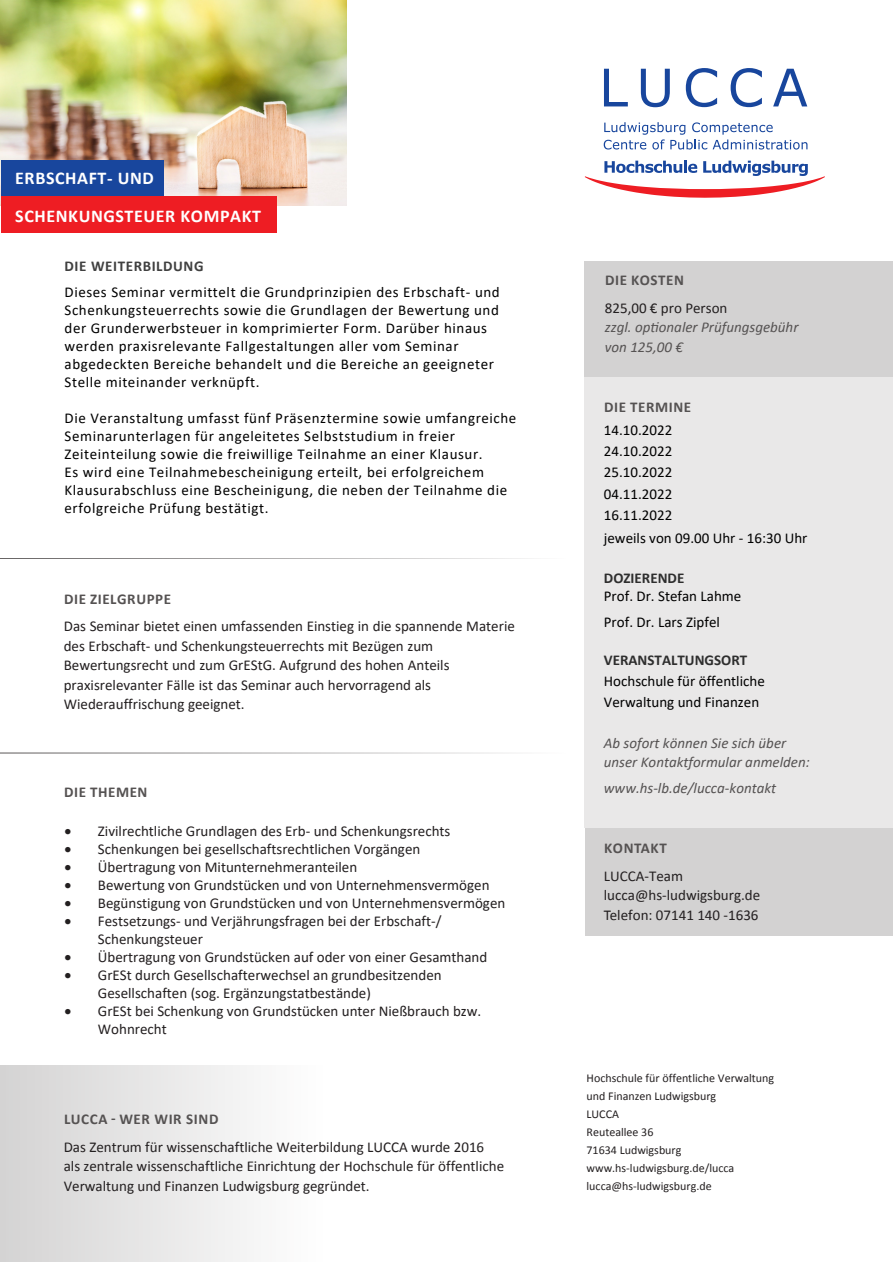
<style>
.page{position:relative;width:893px;height:1263px;background:#fff}
.page>*{position:absolute;margin:0;border:0;box-sizing:border-box;transform-origin:0 0}
.t1{font:700 18px "Calibri";letter-spacing:.03em;color:#fff}
.t2{font:15px/19.5px "Calibri";color:#231f20}
.t3{font:15px/18px "Calibri";letter-spacing:.04em;color:#000}
.t4{font:15px/21.6px "Calibri";color:#000}
.t5{font:italic 15px/19.5px "Calibri";color:#555252}
.t6{font:700 15px "Calibri";letter-spacing:.04em;color:#555252}
.t7{font:700 15px "Calibri";color:#2e2e2e}
.t8{font:700 15px "Calibri";letter-spacing:.04em;color:#404040}
.t9{font:12px/18px "Calibri";color:#231f20}
</style>
<div class="page">
<svg style="left:604px;top:69px;width:24px;height:37px"></svg>
<svg style="left:641px;top:69px;width:29px;height:38px"></svg>
<svg style="left:686px;top:68px;width:31px;height:39px"></svg>
<svg style="left:731px;top:68px;width:31px;height:39px"></svg>
<svg style="left:773px;top:69px;width:34px;height:37px"></svg>
<svg style="left:604px;top:122px;width:203px;height:28px"></svg>
<svg style="left:585px;top:161px;width:240px;height:37px"></svg>
<div style="left:585px;top:262px;width:308px;height:116px;background:#d3d2d2"></div>
<div style="left:584px;top:378px;width:309px;height:450px;background:#e9e8e8"></div>
<div style="left:585px;top:828px;width:308px;height:107px;background:#d3d2d2"></div>
<hr style="left:0;top:558px;width:577px;height:1px;background:#555252">
<hr style="left:0;top:753px;width:575px;height:1px;background:#555252">
<svg style="left:0;top:1065px;width:247px;height:197px;fill:#e4e4e4"></svg>
<img style="left:0;top:1px;width:346px;height:205px">
<div style="left:1px;top:160px;width:162px;height:36px;background:#18469d"></div>
<div style="left:1px;top:196px;width:275px;height:36px;background:#ee1d23"></div>
<p class="t1" style="left:15px;top:165px;width:140px">ERBSCHAFT- UND</p>
<p class="t1" style="left:15px;top:203px;width:247px">SCHENKUNGSTEUER KOMPAKT</p>
<p class="t8" style="left:65px;top:255px;width:141px">DIE WEITERBILDUNG</p>
<p class="t3" style="left:65px;top:282px;width:437px">Dieses Seminar vermittelt die Grundprinzipien des Erbschaft- und Schenkungsteuerrechts sowie die Grundlagen der Bewertung und der Grunderwerbsteuer in komprimierter Form. Darüber hinaus werden praxisrelevante Fallgestaltungen aller vom Seminar abgedeckten Bereiche behandelt und die Bereiche an geeigneter Stelle miteinander verknüpft.</p>
<p class="t3" style="left:65px;top:408px;width:453px">Die Veranstaltung umfasst fünf Präsenztermine sowie umfangreiche Seminarunterlagen für angeleitetes Selbststudium in freier Zeiteinteilung sowie die freiwillige Teilnahme an einer Klausur.<br>Es wird eine Teilnahmebescheinigung erteilt, bei erfolgreichem Klausurabschluss eine Bescheinigung, die neben der Teilnahme die erfolgreiche Prüfung bestätigt.</p>
<p class="t6" style="left:64px;top:590px;width:109px">DIE ZIELGRUPPE</p>
<p class="t2" style="left:64px;top:616px;width:453px">Das Seminar bietet einen umfassenden Einstieg in die spannende Materie des Erbschaft- und Schenkungsteuerrechts mit Bezügen zum Bewertungsrecht und zum GrEStG. Aufgrund des hohen Anteils praxisrelevanter Fälle ist das Seminar auch hervorragend als Wiederauffrischung geeignet.</p>
<p class="t6" style="left:64px;top:782px;width:85px">DIE THEMEN</p>
<p class="t2" style="left:64px;top:821px;width:388px">• Zivilrechtliche Grundlagen des Erb- und Schenkungsrechts</p>
<p class="t2" style="left:64px;top:839px;width:357px">• Schenkungen bei gesellschaftsrechtlichen Vorgängen</p>
<p class="t2" style="left:64px;top:857px;width:294px">• Übertragung von Mitunternehmeranteilen</p>
<p class="t2" style="left:64px;top:875px;width:427px">• Bewertung von Grundstücken und von Unternehmensvermögen</p>
<p class="t2" style="left:64px;top:893px;width:442px">• Begünstigung von Grundstücken und von Unternehmensvermögen</p>
<p class="t2" style="left:98px;top:911px;width:345px;line-height:18px;text-indent:-34px">• Festsetzungs- und Verjährungsfragen bei der Erbschaft-/<br>Schenkungsteuer</p>
<p class="t2" style="left:64px;top:947px;width:424px">• Übertragung von Grundstücken auf oder von einer Gesamthand</p>
<p class="t2" style="left:98px;top:965px;width:345px;line-height:18px;text-indent:-34px">• GrESt durch Gesellschafterwechsel an grundbesitzenden<br>Gesellschaften (sog. Ergänzungstatbestände)</p>
<p class="t2" style="left:98px;top:1001px;width:385px;line-height:18px;text-indent:-34px">• GrESt bei Schenkung von Grundstücken unter Nießbrauch bzw.<br>Wohnrecht</p>
<p class="t6" style="left:64px;top:1109px;width:156px">LUCCA - WER WIR SIND</p>
<p class="t2" style="left:64px;top:1137px;width:442px">Das Zentrum für wissenschaftliche Weiterbildung LUCCA wurde 2016 als zentrale wissenschaftliche Einrichtung der Hochschule für öffentliche<br>Verwaltung und Finanzen Ludwigsburg gegründet.</p>
<p class="t6" style="left:605px;top:270px;width:80px">DIE KOSTEN</p>
<p class="t2" style="left:605px;top:297px;width:124px">825,00 € pro Person</p>
<p class="t5" style="left:605px;top:317px;width:195px">zzgl. optionaler Prüfungsgebühr von 125,00 €</p>
<p class="t6" style="left:604px;top:398px;width:88px">DIE TERMINE</p>
<p class="t4" style="left:604px;top:419px;width:205px">14.10.2022<br>24.10.2022<br>25.10.2022<br>04.11.2022<br>16.11.2022<br>jeweils von 09.00 Uhr - 16:30 Uhr</p>
<p class="t7" style="left:604px;top:568px;width:82px">DOZIERENDE</p>
<p class="t4" style="left:604px;top:583px;width:139px;line-height:25.5px">Prof. Dr. Stefan Lahme<br>Prof. Dr. Lars Zipfel</p>
<p class="t7" style="left:604px;top:649px;width:145px">VERANSTALTUNGSORT</p>
<p class="t4" style="left:604px;top:670px;width:162px;line-height:21px">Hochschule für öffentliche<br>Verwaltung und Finanzen</p>
<p class="t5" style="left:604px;top:733px;width:207px;line-height:18.8px">Ab sofort können Sie sich über unser Kontaktformular anmelden:</p>
<p class="t5" style="left:604px;top:778px;width:174px">www.hs-lb.de/lucca-kontakt</p>
<p class="t6" style="left:604px;top:838px;width:64px">KONTAKT</p>
<p class="t2" style="left:604px;top:866px;width:158px">LUCCA-Team lucca@hs-ludwigsburg.de<br>Telefon: 07141 140 -1636</p>
<p class="t9" style="left:586px;top:1069px;width:189px">Hochschule für öffentliche Verwaltung und Finanzen Ludwigsburg<br>LUCCA<br>Reuteallee 36<br>71634 Ludwigsburg www.hs-ludwigsburg.de/lucca lucca@hs-ludwigsburg.de</p>
</div>
